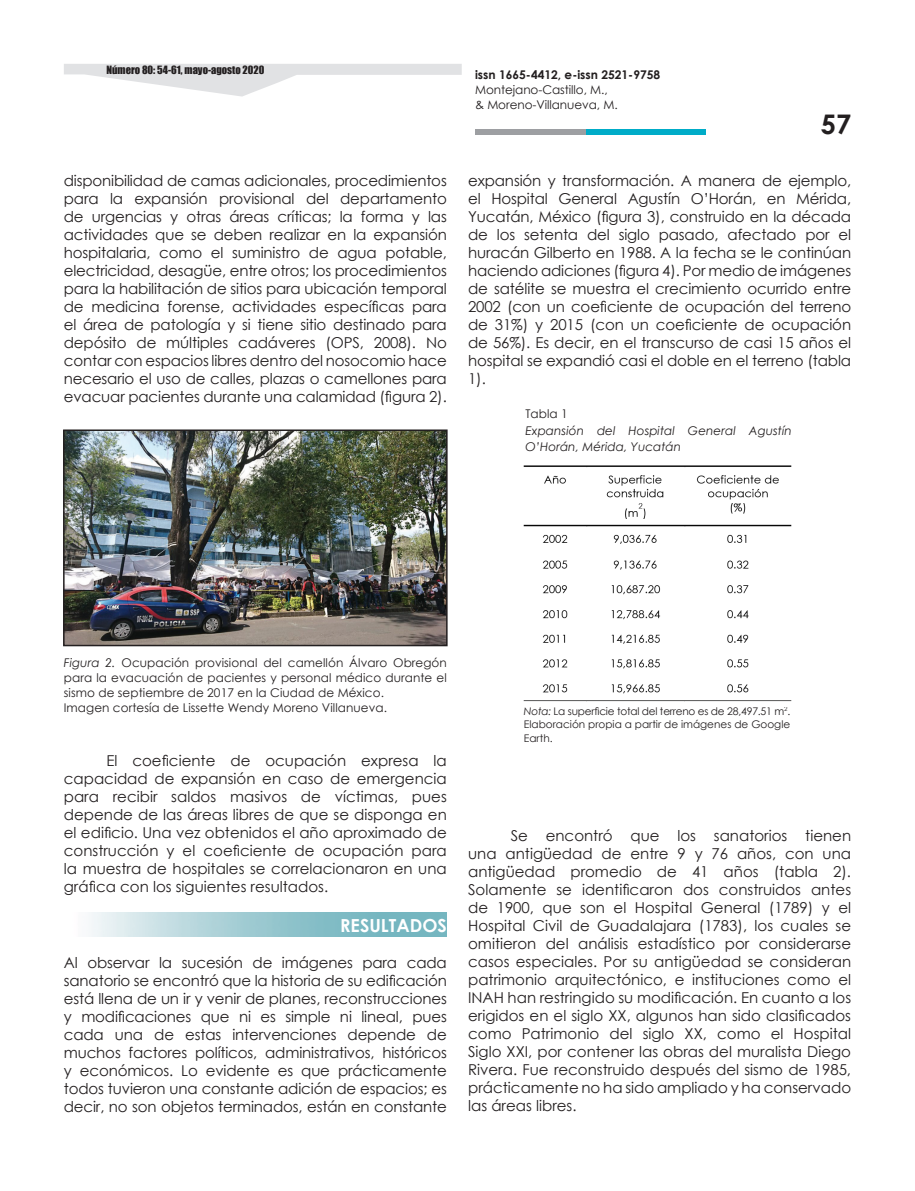
<style>
.page{position:relative;width:915px;height:1191px;background:#fff}
.page>*{position:absolute;margin:0;border:0;box-sizing:border-box;transform-origin:0 0}
.t1{font:700 27px "Century Gothic";color:#231f20}
.SUB-BLANCOS{font:700 18px "Century Gothic";color:#fff}
.PRIMER_PARRAFO{font:15px/18px "Century Gothic";letter-spacing:-.01em;color:#231f20;text-align:justify}
.TEXTOS{font:15px/18px "Century Gothic";color:#231f20;text-align:justify}
.PIE_DE_FOTO{font:12px/15px "Century Gothic";letter-spacing:.005em;color:#231f20}
.TABLAS{font:italic 12px/16.5px "Century Gothic";letter-spacing:.005em;color:#231f20}
.t2{font:700 12px "Century Gothic";color:#231f20}
.TABLAS-2{font:12px "Century Gothic";letter-spacing:.005em;color:#231f20}
.NOTA_DE_TABLA{font:10.5px "Century Gothic";letter-spacing:-.02em;color:#231f20}
.NOTA_DE_TABLA-2{font:10.5px/13.5px "Century Gothic";color:#231f20}
.t3{font:10.5px "Impact";color:#231f20}
.s1{font-style:italic}
</style>
<div class="page">
<svg style="left:64px;top:64px;width:397px;height:33px"></svg>
<div style="left:475px;top:129px;width:213px;height:6px;background:#9d9fa2"></div>
<div style="left:586px;top:129px;width:119px;height:6px;background:#00acc8"></div>
<img style="left:66px;top:432px;width:378px;height:211px">
<div style="left:63px;top:429px;width:384px;height:217px;border:2px solid #231f20"></div>
<img style="left:523px;top:465px;width:269px;height:237px">
<p class="t3" style="left:106px;top:62px;width:159px">Número 80: 54-61, mayo-agosto 2020</p>
<p class="PRIMER_PARRAFO" style="left:64px;top:171px;width:384px">disponibilidad de camas adicionales, procedimientos para la expansión provisional del departamento de urgencias y otras áreas críticas; la forma y las actividades que se deben realizar en la expansión hospitalaria, como el suministro de agua potable, electricidad, desagüe, entre otros; los procedimientos para la habilitación de sitios para ubicación temporal de medicina forense, actividades específicas para el área de patología y si tiene sitio destinado para depósito de múltiples cadáveres (OPS, 2008). No contar con espacios libres dentro del nosocomio hace necesario el uso de calles, plazas o camellones para evacuar pacientes durante una calamidad (figura 2).</p>
<p class="t2" style="left:475px;top:67px;width:187px">issn 1665-4412, e-issn 2521-9758</p>
<p class="PIE_DE_FOTO" style="left:475px;top:82px;width:144px">Montejano-Castillo, M., &amp; Moreno-Villanueva, M.</p>
<h1 class="t1" style="left:820px;top:107px;width:32px">57</h1>
<p class="PRIMER_PARRAFO" style="left:468px;top:171px;width:384px">expansión y transformación. A manera de ejemplo, el Hospital General Agustín O’Horán, en Mérida, Yucatán, México (figura 3), construido en la década de los setenta del siglo pasado, afectado por el huracán Gilberto en 1988. A la fecha se le continúan haciendo adiciones (figura 4). Por medio de imágenes de satélite se muestra el crecimiento ocurrido entre 2002 (con un coeficiente de ocupación del terreno de 31%) y 2015 (con un coeficiente de ocupación de 56%). Es decir, en el transcurso de casi 15 años el hospital se expandió casi el doble en el terreno (tabla 1).</p>
<p class="TABLAS-2" style="left:525px;top:406px;width:44px">Tabla 1</p>
<p class="TABLAS" style="left:525px;top:422px;width:268px">Expansión del Hospital General Agustín<br>O’Horán, Mérida, Yucatán</p>
<p class="PIE_DE_FOTO" style="left:64px;top:654px;width:384px;text-align:justify"><span class="s1">Figura 2.</span> Ocupación provisional del camellón Álvaro Obregón para la evacuación de pacientes y personal médico durante el sismo de septiembre de 2017 en la Ciudad de México.</p>
<p class="PIE_DE_FOTO" style="left:64px;top:699px;width:324px">Imagen cortesía de Lissette Wendy Moreno Villanueva.</p>
<p class="TEXTOS" style="left:64px;top:751px;width:384px;text-indent:43px">El coeficiente de ocupación expresa la capacidad de expansión en caso de emergencia para recibir saldos masivos de víctimas, pues depende de las áreas libres de que se disponga en el edificio. Una vez obtenidos el año aproximado de construcción y el coeficiente de ocupación para la muestra de hospitales se correlacionaron en una gráfica con los siguientes resultados.</p>
<p class="SUB-BLANCOS" style="left:340px;top:914px;width:108px">RESULTADOS</p>
<p class="PRIMER_PARRAFO" style="left:64px;top:953px;width:384px">Al observar la sucesión de imágenes para cada sanatorio se encontró que la historia de su edificación está llena de un ir y venir de planes, reconstrucciones y modificaciones que ni es simple ni lineal, pues cada una de estas intervenciones depende de muchos factores políticos, administrativos, históricos y económicos. Lo evidente es que prácticamente todos tuvieron una constante adición de espacios; es decir, no son objetos terminados, están en constante</p>
<p class="NOTA_DE_TABLA" style="left:523px;top:704px;width:268px"><span class="s1">Nota:</span> La superficie total del terreno es de 28,497.51 m<sup>2</sup>.</p>
<p class="NOTA_DE_TABLA-2" style="left:523px;top:717px;width:268px">Elaboración propia a partir de imágenes de Google<br>Earth.</p>
<p class="TEXTOS" style="left:468px;top:826px;width:384px;text-indent:43px">Se encontró que los sanatorios tienen una antigüedad de entre 9 y 76 años, con una antigüedad promedio de 41 años (tabla 2).<br>Solamente se identificaron dos construidos antes de 1900, que son el Hospital General (1789) y el Hospital Civil de Guadalajara (1783), los cuales se omitieron del análisis estadístico por considerarse casos especiales. Por su antigüedad se consideran patrimonio arquitectónico, e instituciones como el INAH han restringido su modificación. En cuanto a los erigidos en el siglo XX, algunos han sido clasificados como Patrimonio del siglo XX, como el Hospital Siglo XXI, por contener las obras del muralista Diego Rivera. Fue reconstruido después del sismo de 1985, prácticamente no ha sido ampliado y ha conservado las áreas libres.</p>
</div>
